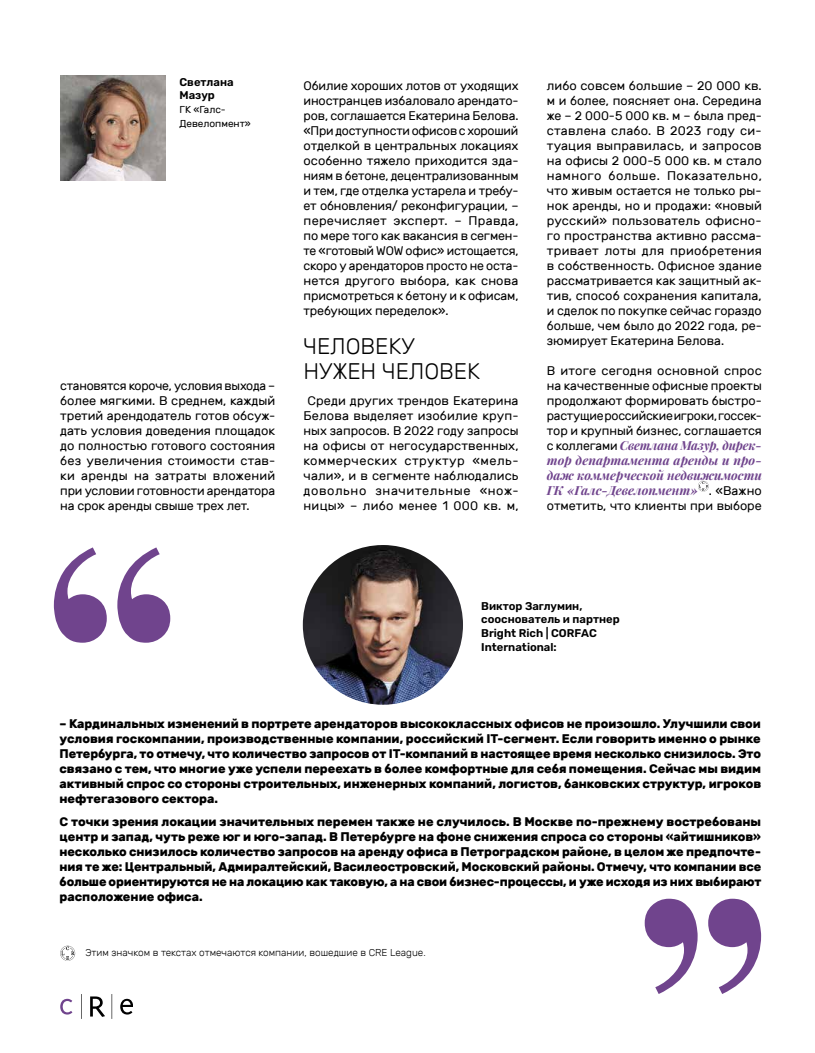
<style>
.page{position:relative;width:815px;height:1053px;background:#fff}
.page>*{position:absolute;margin:0;border:0;box-sizing:border-box;transform-origin:0 0}
.t1{font:300 22.5px/25px "Rubik";color:#000}
.t2{font:12.5px/15px "Rubik";color:#000;text-align:justify}
.t3{font:700 12.5px/15px "Rubik";color:#000;text-align:justify}
.t4{font:italic 700 12.5px/15px "Playfair Display";color:#70448d;text-align:justify}
.t5{font:600 11.25px/13.8px "Rubik";color:#000}
.t6{font:300 10px "Rubik";color:#000}
.t7{font:10px/13.8px "Rubik";color:#000}
.s1{font-family:"Rubik";font-weight:400;font-style:normal;color:#000}
</style>
<div class="page">
<svg style="left:81px;top:994px;width:51px;height:24px"></svg>
<svg style="left:60px;top:998px;width:12px;height:16px"></svg>
<svg style="left:698px;top:481px;width:11px;height:10px"></svg>
<svg style="left:54px;top:547px;width:116px;height:95px"></svg>
<svg style="left:645px;top:898px;width:116px;height:95px"></svg>
<img style="left:303px;top:545px;width:160px;height:159px;border-radius:79px">
<img style="left:60px;top:75px;width:106px;height:105px">
<svg style="left:60px;top:945px;width:15px;height:15px"></svg>
<p class="t5" style="left:180px;top:75px;width:56px">Светлана<br>Мазур</p>
<p class="t7" style="left:180px;top:103px;width:73px">ГК «Галс-<br>Девелопмент»</p>
<p class="t2" style="left:60px;top:378px;width:217px">становятся короче, условия выхода – более мягкими. В среднем, каждый третий арендодатель готов обсуж&shy;дать условия доведения площадок до полностью готового состояния без увеличения стоимости став&shy;ки аренды на затраты вложений при условии готовности арендатора на срок аренды свыше трех лет.</p>
<p class="t2" style="left:304px;top:78px;width:217px">Обилие хороших лотов от уходящих иностранцев избаловало арендато&shy;ров, соглашается Екатерина Белова. «При доступности офисов с хороший отделкой в центральных локациях особенно тяжело приходится зда&shy;ниям в бетоне, децентрализованным и тем, где отделка устарела и требу&shy;ет обновления/ реконфигурации, – перечисляет эксперт. – Правда, по мере того как вакансия в сегмен&shy;те «готовый WOW офис» истощается, скоро у арендаторов просто не оста&shy;нется другого выбора, как снова присмотреться к бетону и к офисам, требующих переделок».</p>
<h1 class="t1" style="left:304px;top:334px;width:178px">ЧЕЛОВЕКУ<br>НУЖЕН ЧЕЛОВЕК</h1>
<p class="t2" style="left:304px;top:393px;width:217px;text-align:center">Среди других трендов Екатерина<br>Белова выделяет изобилие круп&shy;ных запросов. В 2022 году запросы на офисы от негосударственных, коммерческих структур «мель&shy;чали», и в сегменте наблюдались довольно значительные «нож&shy;ницы» – либо менее 1 000 кв. м,</p>
<p class="t2" style="left:547px;top:78px;width:217px">либо совсем большие – 20 000 кв. м и более, поясняет она. Середина же – 2 000-5 000 кв. м – была пред&shy;ставлена слабо. В 2023 году си&shy;туация выправилась, и запросов на офисы 2 000-5 000 кв. м стало намного больше. Показательно, что живым остается не только ры&shy;нок аренды, но и продажи: «новый русский» пользователь офисно&shy;го пространства активно рассма&shy;тривает лоты для приобретения в собственность. Офисное здание рассматривается как защитный ак&shy;тив, способ сохранения капитала, и сделок по покупке сейчас гораздо больше, чем было до 2022 года, ре&shy;зюмирует Екатерина Белова.</p>
<p class="t2" style="left:547px;top:363px;width:217px">В итоге сегодня основной спрос на качественные офисные проекты продолжают формировать быстро&shy;растущие российские игроки, госсек&shy;тор и крупный бизнес, соглашается</p>
<p class="t4" style="left:547px;top:437px;width:216px"><span class="s1">с коллегами</span> Светлана Мазур, дирек&shy;тор департамента аренды и про&shy;даж коммерческой недвижимости ГК «Галс-Девелопмент» <span class="s1">. «Важно</span></p>
<p class="t2" style="left:547px;top:498px;width:216px">отметить, что клиенты при выборе</p>
<p class="t5" style="left:481px;top:599px;width:140px">Виктор Заглумин, сооснователь и партнер<br>Bright Rich | CORFAC<br>International:</p>
<p class="t3" style="left:60px;top:716px;width:703px">– Кардинальных изменений в портрете арендаторов высококлассных офисов не произошло. Улучшили свои условия госкомпании, производственные компании, российский IT-сегмент. Если говорить именно о рынке Петербурга, то отмечу, что количество запросов от IT-компаний в настоящее время несколько снизилось. Это связано с тем, что многие уже успели переехать в более комфортные для себя помещения. Сейчас мы видим активный спрос со стороны строительных, инженерных компаний, логистов, банковских структур, игроков нефтегазового сектора.</p>
<p class="t3" style="left:60px;top:813px;width:703px">С точки зрения локации значительных перемен также не случилось. В Москве по-прежнему востребованы центр и запад, чуть реже юг и юго-запад. В Петербурге на фоне снижения спроса со стороны «айтишников» несколько снизилось количество запросов на аренду офиса в Петроградском районе, в целом же предпочте&shy;ния те же: Центральный, Адмиралтейский, Василеостровский, Московский районы. Отмечу, что компании все больше ориентируются не на локацию как таковую, а на свои бизнес-процессы, и уже исходя из них выбирают расположение офиса.</p>
<p class="t6" style="left:85px;top:947px;width:342px">Этим значком в текстах отмечаются компании, вошедшие в CRE League.</p>
</div>
